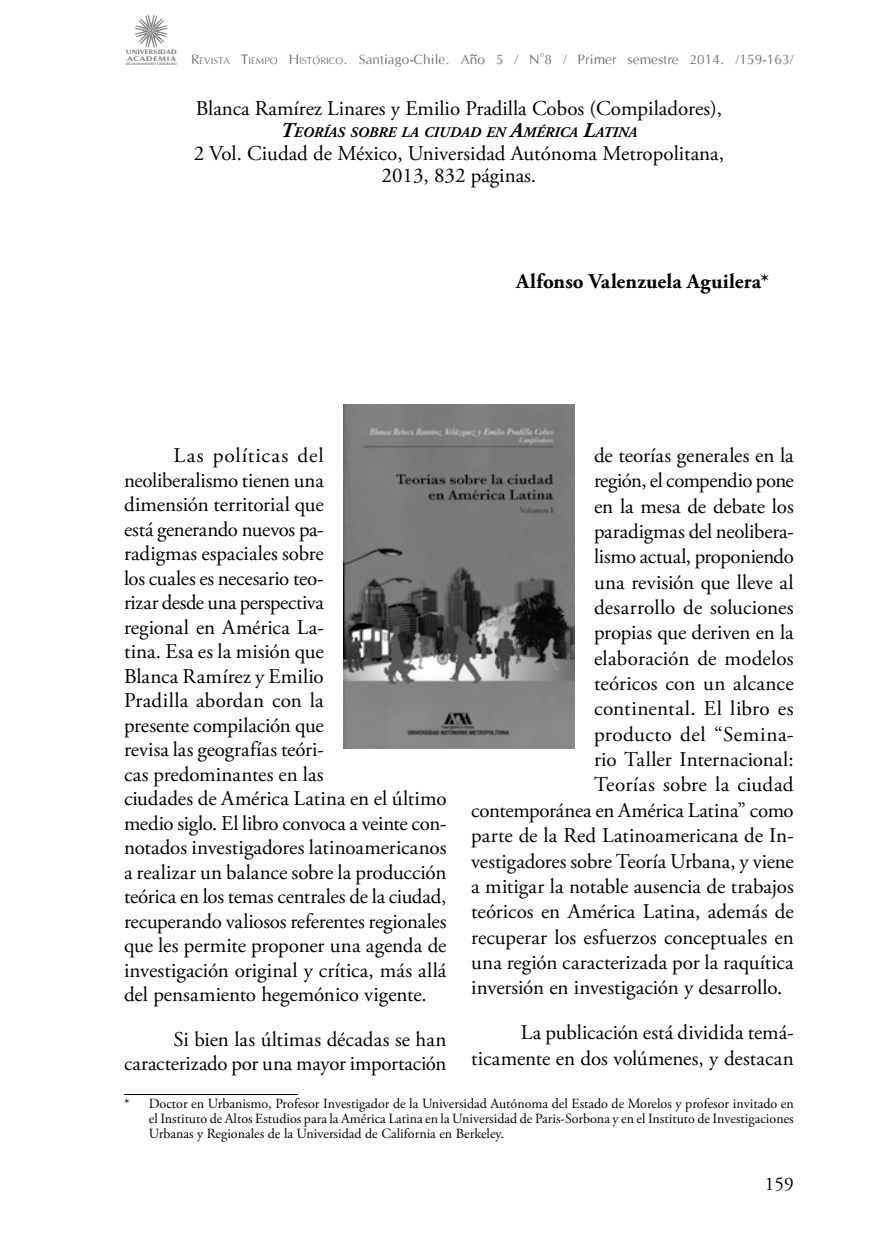
<style>
.page{position:relative;width:893px;height:1241px;background:#fff}
.page>*{position:absolute;margin:0;border:0;box-sizing:border-box;transform-origin:0 0}
.t1{font:21px/24.5px "Adobe Garamond Pro";letter-spacing:-.005em;color:#000;text-align:right}
.t2{font:700 21px "Adobe Garamond Pro";letter-spacing:.005em;color:#000}
.t3{font:19.25px "Adobe Garamond Pro";color:#000}
.t4{font:italic 700 14.7px "Adobe Garamond Pro";color:#000}
.t5{font:14px/14.9px "Adobe Garamond Pro";letter-spacing:-.01em;color:#000;text-align:justify}
.t6{font:14px "Optane";color:#707172}
.t7{font:800 6.83px "Optane";letter-spacing:.065em;color:#87888a;scale:1.26 1}
.t8{font:800 6.65px "Optane";color:#87888a;scale:1.12 1}
.t9{font:800 3.68px "Optane";letter-spacing:-.055em;color:#87888a;scale:1.1 1}
.s1{font-style:inherit}
.s2{font-size:9.8px}
.s3{font-size:21px}
</style>
<div class="page">
<img style="left:344px;top:404px;width:230px;height:343px">
<hr style="left:124px;top:1093px;width:174px;height:1px;background:#000">
<svg style="left:135px;top:15px;width:32px;height:32px"></svg>
<p class="t8" style="left:126px;top:48px;width:47px">UNIVERSIDAD</p>
<p class="t7" style="left:127px;top:54px;width:40px">ACADEMIA</p>
<p class="t9" style="left:126px;top:62px;width:48px">DE HUMANISMO CRISTIANO</p>
<p class="t6" style="left:191px;top:51px;width:604px"><span class="s1">R</span><span class="s2">EVISTA</span> <span class="s1">T</span><span class="s2">IEMPO</span> <span class="s1">H</span><span class="s2">ISTÓRICO</span>. Santiago-Chile. Año 5 / N°8 / Primer semestre 2014. /159-163/</p>
<p class="t1" style="left:196px;top:96px;width:528px">Blanca Ramírez Linares y Emilio Pradilla Cobos (Compiladores),</p>
<p class="t4" style="left:280px;top:124px;width:358px"><span class="s3">T</span>EORÍAS SOBRE LA CIUDAD EN <span class="s3">A</span>MÉRICA <span class="s3">L</span>ATINA</p>
<p class="t1" style="left:194px;top:142px;width:532px;line-height:22.6px;text-align:center">2 Vol. Ciudad de México, Universidad Autónoma Metropolitana,<br>2013, 832 páginas.</p>
<p class="t2" style="left:516px;top:269px;width:254px">Alfonso Valenzuela Aguilera*</p>
<p class="t1" style="left:124px;top:444px;width:324px;text-align:left;text-indent:50px">Las políticas del<br>neoliberalismo tienen una<br>dimensión territorial que<br>está generando nuevos pa-<br>radigmas espaciales sobre<br>los cuales es necesario teo-<br>rizar desde una perspectiva<br>regional en América La-<br>tina. Esa es la misión que<br>Blanca Ramírez y Emilio<br>Pradilla abordan con la<br>presente compilación que<br>revisa las geografías teóri-<br>cas predominantes en las<br>ciudades de América Latina en el último medio siglo. El libro convoca a veinte con&shy;notados investigadores latinoamericanos a realizar un balance sobre la producción teórica en los temas centrales de la ciudad, recuperando valiosos referentes regionales que les permite proponer una agenda de investigación original y crítica, más allá del pensamiento hegemónico vigente.</p>
<p class="t1" style="left:124px;top:1027px;width:324px">Si bien las últimas décadas se han caracterizado por una mayor importación</p>
<p class="t1" style="left:594px;top:444px;width:201px">de teorías generales en la</p>
<p class="t1" style="left:594px;top:469px;width:201px">región, el compendio pone</p>
<p class="t1" style="left:594px;top:494px;width:201px">en la mesa de debate los</p>
<p class="t1" style="left:594px;top:520px;width:201px">paradigmas del neolibera-</p>
<p class="t1" style="left:594px;top:545px;width:201px">lismo actual, proponiendo</p>
<p class="t1" style="left:594px;top:570px;width:201px">una revisión que lleve al</p>
<p class="t1" style="left:594px;top:595px;width:201px">desarrollo de soluciones</p>
<p class="t1" style="left:594px;top:621px;width:201px">propias que deriven en la</p>
<p class="t1" style="left:594px;top:646px;width:201px">elaboración de modelos</p>
<p class="t1" style="left:594px;top:671px;width:201px">teóricos con un alcance</p>
<p class="t1" style="left:594px;top:697px;width:201px">continental. El libro es</p>
<p class="t1" style="left:594px;top:722px;width:201px">producto del “Semina-</p>
<p class="t1" style="left:594px;top:747px;width:201px">rio Taller Internacional:</p>
<p class="t1" style="left:594px;top:773px;width:201px">Teorías sobre la ciudad</p>
<p class="t1" style="left:471px;top:798px;width:324px">contemporánea en América Latina” como</p>
<p class="t1" style="left:471px;top:823px;width:324px">parte de la Red Latinoamericana de In-</p>
<p class="t1" style="left:471px;top:849px;width:324px">vestigadores sobre Teorí a Urbana, y viene</p>
<p class="t1" style="left:471px;top:874px;width:324px">a mitigar la notable ausencia de trabajos</p>
<p class="t1" style="left:471px;top:899px;width:324px">teóricos en América Latina, además de</p>
<p class="t1" style="left:471px;top:925px;width:324px">recuperar los esfuerzos conceptuales en</p>
<p class="t1" style="left:471px;top:950px;width:324px">una región caracterizada por la raquítica</p>
<p class="t1" style="left:471px;top:975px;width:313px">inversión en investigación y desarrollo.</p>
<p class="t1" style="left:471px;top:1020px;width:324px;line-height:25.4px">La publicación está dividida temá&shy;ticamente en dos volúmenes, y destacan</p>
<p class="t5" style="left:149px;top:1096px;width:646px;text-indent:-25px">* Doctor en Urbanismo, Profesor Investigador de la Universidad Autónoma del Estado de Morelos y profesor invitado en el Instituto de Altos Estudios para la América Latina en la Universidad de Paris-Sorbona y en el Instituto de Investigaciones Urbanas y Regionales de la Universidad de California en Berkeley.</p>
<p class="t3" style="left:765px;top:1171px;width:30px">159</p>
</div>
